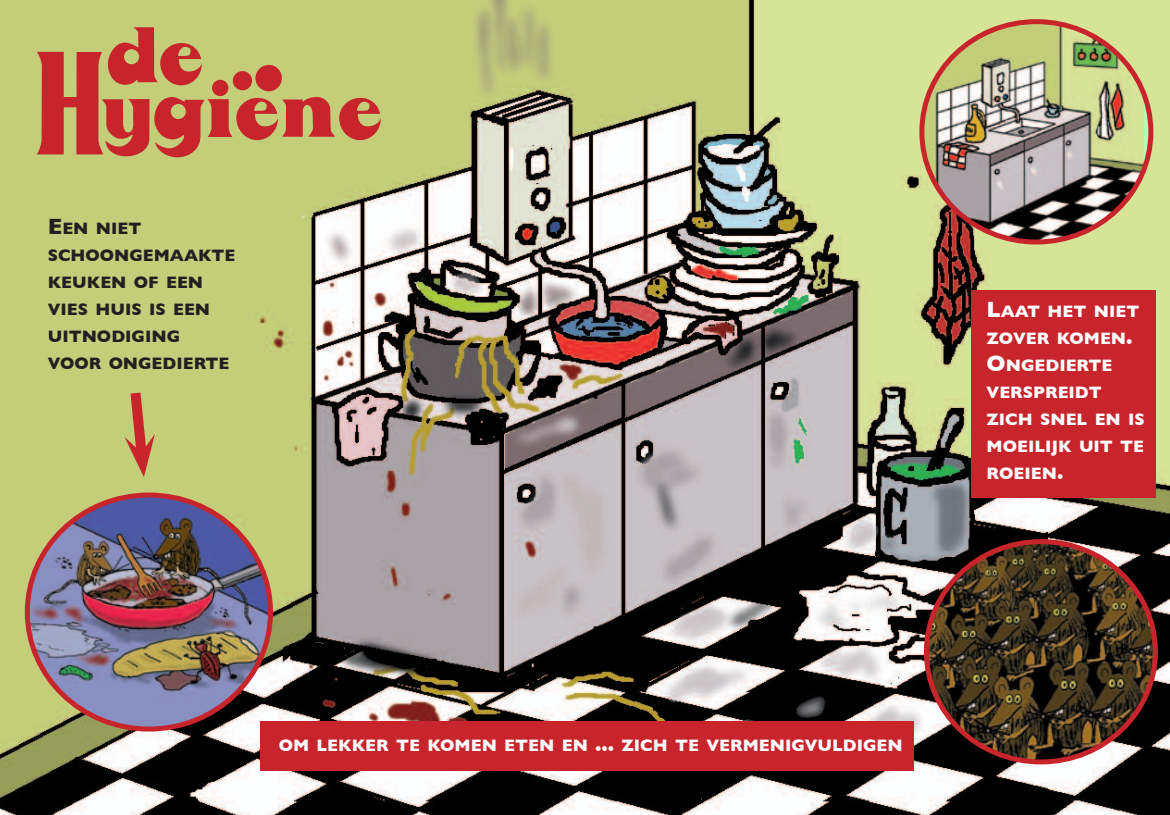
<style>
.page{position:relative;width:1170px;height:815px;background:#fff}
.page>*{position:absolute;margin:0;border:0;box-sizing:border-box;transform-origin:0 0}
.Normaal{font:141px "Egbert";color:#c8242b;scale:.54 1}
.Normaal-2{font:80px "Egbert";color:#c8242b}
.Normaal-3{font:75px "Egbert";color:#c8242b}
.Normaal-4{font:700 17px/27px "Gill Sans";color:#fff}
.Normaal-5{font:700 17px "Gill Sans";color:#231f20}
.s1{font-size:110px}
.s2{font-size:22.5px}
</style>
<div class="page">
<img style="left:0;top:0;width:1169px;height:815px">
<img style="left:27px;top:495px;width:243px;height:234px;border-radius:50%">
<div style="left:25px;top:493px;width:248px;height:239px;border:5px solid #c8242b;border-radius:50%"></div>
<img style="left:926px;top:542px;width:229px;height:220px;border-radius:50%">
<div style="left:923px;top:539px;width:234px;height:225px;border:5px solid #c8242b;border-radius:50%"></div>
<div style="left:260px;top:721px;width:653px;height:50px;background:#c8242b"></div>
<svg style="left:124px;top:382px;width:31px;height:95px;background:#c49660"></svg>
<div style="left:971px;top:291px;width:184px;height:207px;background:#c8242b"></div>
<img style="left:921px;top:22px;width:221px;height:220px">
<div style="left:919px;top:19px;width:234px;height:225px;border:5px solid #c8242b;border-radius:50%"></div>
<p class="Normaal-3" style="left:108px;top:15px;width:99px">de</p>
<p class="Normaal" style="left:37px;top:28px;width:132px">h</p>
<p class="Normaal-2" style="left:233px;top:16px;width:55px">.<span class="s1">.</span></p>
<p class="Normaal-3" style="left:101px;top:70px;width:285px">ygiene</p>
<p class="Normaal-5" style="left:48px;top:218px;width:95px"><span class="s2">E</span>EN NIET</p>
<p class="Normaal-5" style="left:48px;top:245px;width:189px">SCHOONGEMAAKTE</p>
<p class="Normaal-5" style="left:48px;top:272px;width:157px">KEUKEN OF EEN</p>
<p class="Normaal-5" style="left:48px;top:299px;width:164px">VIES HUIS IS EEN</p>
<p class="Normaal-5" style="left:48px;top:326px;width:134px">UITNODIGING</p>
<p class="Normaal-5" style="left:48px;top:353px;width:183px">VOOR ONGEDIERTE</p>
<p class="Normaal-4" style="left:986px;top:297px;width:160px"><span class="s2">L</span>AAT HET NIET<br>ZOVER KOMEN<span class="s2">.<br>O</span>NGEDIERTE<br>VERSPREIDT<br>ZICH SNEL EN IS</p>
<p class="Normaal-4" style="left:986px;top:432px;width:159px">MOEILIJK UIT TE<br>ROEIEN<span class="s2">.</span></p>
<p class="Normaal-4" style="left:279px;top:732px;width:625px">OM LEKKER TE KOMEN ETEN EN <span class="s2">...</span> ZICH TE VERMENIGVULDIGEN</p>
</div>
